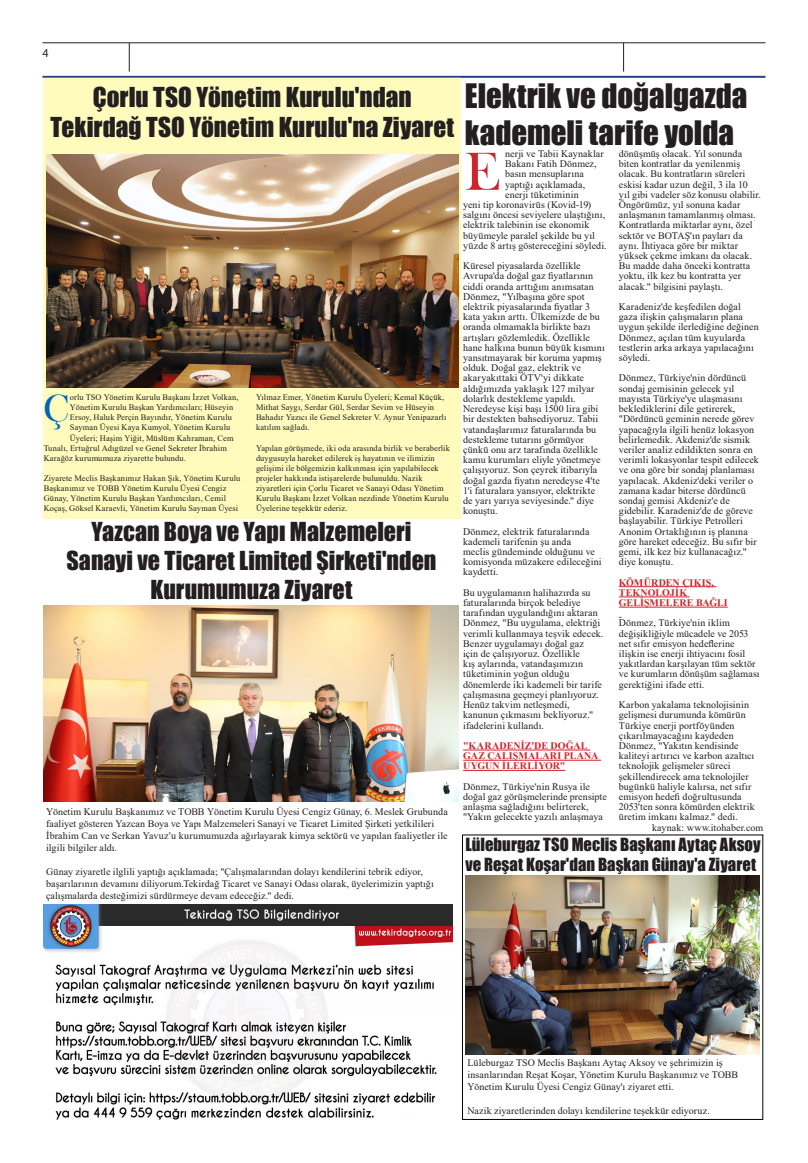
<style>
.page{position:relative;width:808px;height:1163px;background:#fff}
.page>*{position:absolute;margin:0;border:0;box-sizing:border-box;transform-origin:0 0}
.t1{font:55.4px "Bask Old Face";color:#d1232a}
.t2{font:38.8px "Bask Old Face";color:#0167b4}
.t3{font:30.9px/37.1px "Impact";color:#231f20}
.t4{font:25.2px "Impact";color:#231f20}
.t5{font:24px/28.8px "Impact";color:#231f20;text-align:center}
.t6{font:16.6px/20px "Impact";letter-spacing:.005em;color:#231f20}
.t7{font:12px "Myriad Pro";color:#231f20}
.t8{font:10px/10.2px "Times New Roman";letter-spacing:.01em;color:#231f20}
.t9{font:700 10px/10.2px "Times New Roman";letter-spacing:.005em;color:#d1232a}
.t10{font:8.4px/10.1px "Times New Roman";letter-spacing:.015em;color:#231f20}
</style>
<div class="page">
<hr style="left:43px;top:43px;width:722px;height:1px;background:#231f20">
<hr style="left:43px;top:76px;width:722px;height:2px;background:#253f8e">
<svg style="left:129px;top:43px;width:1px;height:29px"></svg>
<svg style="left:623px;top:43px;width:1px;height:29px"></svg>
<div style="left:43px;top:78px;width:418px;height:441px;background:#fffbbd"></div>
<img style="left:44px;top:904px;width:409px;height:215px">
<hr style="left:463px;top:749px;width:127px;height:1px;background:#d1232a">
<hr style="left:463px;top:759px;width:138px;height:1px;background:#d1232a">
<hr style="left:463px;top:769px;width:102px;height:1px;background:#d1232a">
<hr style="left:619px;top:586px;width:97px;height:1px;background:#d1232a">
<hr style="left:619px;top:596px;width:71px;height:1px;background:#d1232a">
<hr style="left:619px;top:606px;width:109px;height:1px;background:#d1232a">
<img style="left:465px;top:875px;width:294px;height:179px">
<img style="left:46px;top:154px;width:413px;height:233px">
<img style="left:44px;top:605px;width:415px;height:196px">
<p class="t7" style="left:43px;top:45px;width:8px">4</p>
<p class="t4" style="left:93px;top:78px;width:320px">Çorlu TSO Yönetim Kurulu'ndan</p>
<p class="t4" style="left:51px;top:108px;width:405px">Tekirdağ TSO Yönetim Kurulu'na Ziyaret</p>
<p class="t10" style="left:70px;top:392px;width:170px">orlu TSO Yönetim Kurulu Başkanı İzzet Volkan,</p>
<p class="t10" style="left:70px;top:402px;width:165px">Yönetim Kurulu Başkan Yardımcıları; Hüseyin</p>
<p class="t10" style="left:70px;top:412px;width:163px">Ersoy, Haluk Perçin Bayındır, Yönetim Kurulu</p>
<p class="t10" style="left:70px;top:422px;width:162px">Sayman Üyesi Kaya Kumyol, Yönetim Kurulu</p>
<p class="t10" style="left:70px;top:432px;width:165px">Üyeleri; Haşim Yiğit, Müslüm Kahraman, Cem</p>
<p class="t10" style="left:44px;top:442px;width:185px">Tunalı, Ertuğrul Adıgüzel ve Genel Sekreter İbrahim</p>
<p class="t10" style="left:44px;top:452px;width:144px">Karağöz kurumumuza ziyarette bulundu.</p>
<p class="t10" style="left:44px;top:472px;width:198px">Ziyarete Meclis Başkanımız Hakan Şık, Yönetim Kurulu Başkanımız ve TOBB Yönetim Kurulu Üyesi Cengiz Günay, Yönetim Kurulu Başkan Yardımcıları, Cemil Koçaş, Göksel Karaevli, Yönetim Kurulu Sayman Üyesi</p>
<p class="t10" style="left:256px;top:392px;width:192px">Yılmaz Emer, Yönetim Kurulu Üyeleri; Kemal Küçük, Mithat Saygı, Serdar Gül, Serdar Sevim ve Hüseyin Bahadır Yazıcı ile Genel Sekreter V. Aynur Yenipazarlı katılım sağladı.</p>
<p class="t10" style="left:256px;top:442px;width:196px">Yapılan görüşmede, iki oda arasında birlik ve beraberlik duygusuyla hareket edilerek iş hayatının ve ilimizin gelişimi ile bölgemizin kalkınması için yapılabilecek projeler hakkında istişarelerde bulunuldu. Nazik ziyaretleri için Çorlu Ticaret ve Sanayi Odası Yönetim Kurulu Başkanı İzzet Volkan nezdinde Yönetim Kurulu Üyelerine teşekkür ederiz.</p>
<p class="t5" style="left:66px;top:517px;width:371px">Yazcan Boya ve Yapı Malzemeleri<br>Sanayi ve Ticaret Limited Şirketi'nden<br>Kurumumuza Ziyaret</p>
<p class="t2" style="left:43px;top:387px;width:27px">Ç</p>
<p class="t8" style="left:46px;top:805px;width:403px;line-height:12px">Yönetim Kurulu Başkanımız ve TOBB Yönetim Kurulu Üyesi Cengiz Günay, 6. Meslek Grubunda faaliyet gösteren Yazcan Boya ve Yapı Malzemeleri Sanayi ve Ticaret Limited Şirketi yetkilileri İbrahim Can ve Serkan Yavuz’u kurumumuzda ağırlayarak kimya sektörü ve yapılan faaliyetler ile ilgili bilgiler aldı.</p>
<p class="t8" style="left:46px;top:865px;width:389px;line-height:12px">Günay ziyaretle ilglili yaptığı açıklamada; "Çalışmalarından dolayı kendilerini tebrik ediyor, başarılarının devamını diliyorum.Tekirdağ Ticaret ve Sanayi Odası olarak, üyelerimizin yaptığı çalışmalarda desteğimizi sürdürmeye devam edeceğiz." dedi.</p>
<p class="t3" style="left:465px;top:76px;width:284px">Elektrik ve doğalgazda kademeli tarife yolda</p>
<p class="t8" style="left:505px;top:148px;width:100px">nerji ve Tabii Kaynaklar</p>
<p class="t8" style="left:505px;top:158px;width:93px">Bakanı Fatih Dönmez,</p>
<p class="t8" style="left:505px;top:168px;width:80px">basın mensuplarına</p>
<p class="t8" style="left:505px;top:179px;width:82px">yaptığı açıklamada,</p>
<p class="t8" style="left:505px;top:189px;width:75px">enerji tüketiminin</p>
<p class="t8" style="left:463px;top:199px;width:130px">yeni tip koronavirüs (Kovid-19)</p>
<p class="t8" style="left:463px;top:209px;width:144px">salgını öncesi seviyelere ulaştığını,</p>
<p class="t8" style="left:463px;top:219px;width:128px">elektrik talebinin ise ekonomik</p>
<p class="t8" style="left:463px;top:230px;width:133px">büyümeyle paralel şekilde bu yıl</p>
<p class="t8" style="left:463px;top:240px;width:145px">yüzde 8 artış göstereceğini söyledi.</p>
<p class="t8" style="left:463px;top:260px;width:143px">Küresel piyasalarda özellikle<br>Avrupa'da doğal gaz fiyatlarının ciddi oranda arttığını anımsatan<br>Dönmez, "Yılbaşına göre spot elektrik piyasalarında fiyatlar 3 kata yakın arttı. Ülkemizde de bu oranda olmamakla birlikte bazı artışları gözlemledik. Özellikle hane halkına bunun büyük kısmını yansıtmayarak bir koruma yapmış olduk. Doğal gaz, elektrik ve akaryakıttaki ÖTV'yi dikkate aldığımızda yaklaşık 127 milyar dolarlık destekleme yapıldı.<br>Neredeyse kişi başı 1500 lira gibi bir destekten bahsediyoruz. Tabii vatandaşlarımız faturalarında bu destekleme tutarını görmüyor çünkü onu arz tarafında özellikle kamu kurumları eliyle yönetmeye çalışıyoruz. Son çeyrek itibarıyla doğal gazda fiyatın neredeyse 4'te<br>1'i faturalara yansıyor, elektrikte de yarı yarıya seviyesinde." diye konuştu.</p>
<p class="t8" style="left:463px;top:525px;width:140px">Dönmez, elektrik faturalarında kademeli tarifenin şu anda<br>meclis gündeminde olduğunu ve komisyonda müzakere edileceğini kaydetti.</p>
<p class="t8" style="left:463px;top:587px;width:142px">Bu uygulamanın halihazırda su faturalarında birçok belediye tarafından uygulandığını aktaran<br>Dönmez, "Bu uygulama, elektriği verimli kullanmaya teşvik edecek.<br>Benzer uygulamayı doğal gaz<br>için de çalışıyoruz. Özellikle<br>kış aylarında, vatandaşımızın tüketiminin yoğun olduğu dönemlerde iki kademeli bir tarife çalışmasına geçmeyi planlıyoruz.<br>Henüz takvim netleşmedi, kanunun çıkmasını bekliyoruz." ifadelerini kullandı.</p>
<p class="t9" style="left:463px;top:740px;width:137px">"KARADENİZ'DE DOĞAL<br>GAZ ÇALIŞMALARI PLANA<br>UYGUN İLERLİYOR"</p>
<p class="t8" style="left:463px;top:780px;width:145px">Dönmez, Türkiye'nin Rusya ile doğal gaz görüşmelerinde prensipte anlaşma sağladığını belirterek, "Yakın gelecekte yazılı anlaşmaya</p>
<p class="t8" style="left:619px;top:148px;width:144px">dönüşmüş olacak. Yıl sonunda biten kontratlar da yenilenmiş olacak. Bu kontratların süreleri eskisi kadar uzun değil, 3 ila 10 yıl gibi vadeler söz konusu olabilir.<br>Öngörümüz, yıl sonuna kadar anlaşmanın tamamlanmış olması.<br>Kontratlarda miktarlar aynı, özel sektör ve BOTAŞ'ın payları da aynı. İhtiyaca göre bir miktar yüksek çekme imkanı da olacak.<br>Bu madde daha önceki kontratta yoktu, ilk kez bu kontratta yer alacak." bilgisini paylaştı.</p>
<p class="t8" style="left:619px;top:301px;width:141px">Karadeniz'de keşfedilen doğal gaza ilişkin çalışmaların plana uygun şekilde ilerlediğine değinen<br>Dönmez, açılan tüm kuyularda testlerin arka arkaya yapılacağını söyledi.</p>
<p class="t8" style="left:619px;top:372px;width:141px">Dönmez, Türkiye'nin dördüncü sondaj gemisinin gelecek yıl mayısta Türkiye'ye ulaşmasını beklediklerini dile getirerek, "Dördüncü geminin nerede görev yapacağıyla ilgili henüz lokasyon belirlemedik. Akdeniz'de sismik veriler analiz edildikten sonra en verimli lokasyonlar tespit edilecek ve ona göre bir sondaj planlaması yapılacak. Akdeniz'deki veriler o zamana kadar biterse dördüncü sondaj gemisi Akdeniz'e de gidebilir. Karadeniz'de de göreve başlayabilir. Türkiye Petrolleri<br>Anonim Ortaklığının iş planına göre hareket edeceğiz. Bu sıfır bir gemi, ilk kez biz kullanacağız." diye konuştu.</p>
<p class="t9" style="left:619px;top:576px;width:110px">KÖMÜRDEN ÇIKIŞ,<br>TEKNOLOJİK<br>GELİŞMELERE BAĞLI</p>
<p class="t8" style="left:619px;top:617px;width:142px">Dönmez, Türkiye'nin iklim değişikliğiyle mücadele ve 2053 net sıfır emisyon hedeflerine ilişkin ise enerji ihtiyacını fosil yakıtlardan karşılayan tüm sektör ve kurumların dönüşüm sağlaması gerektiğini ifade etti.</p>
<p class="t8" style="left:619px;top:699px;width:137px">Karbon yakalama teknolojisinin gelişmesi durumunda kömürün<br>Türkiye enerji portföyünden çıkarılmayacağını kaydeden<br>Dönmez, "Yakıtın kendisinde kaliteyi artırıcı ve karbon azaltıcı teknolojik gelişmeler süreci şekillendirecek ama teknolojiler bugünkü haliyle kalırsa, net sıfır emisyon hedefi doğrultusunda<br>2053'ten sonra kömürden elektrik üretim imkanı kalmaz." dedi.</p>
<p class="t6" style="left:465px;top:834px;width:297px">Lüleburgaz TSO Meclis Başkanı Aytaç Aksoy ve Reşat Koşar'dan Başkan Günay'a Ziyaret</p>
<p class="t1" style="left:465px;top:141px;width:36px">E</p>
<p class="t8" style="left:652px;top:822px;width:113px">kaynak: www.itohaber.com</p>
<p class="t8" style="left:467px;top:1056px;width:272px;line-height:12px">Lüleburgaz TSO Meclis Başkanı Aytaç Aksoy ve şehrimizin iş insanlarından Reşat Koşar, Yönetim Kurulu Başkanımız ve TOBB<br>Yönetim Kurulu Üyesi Cengiz Günay'ı ziyaret etti.</p>
<p class="t8" style="left:467px;top:1105px;width:244px">Nazik ziyaretlerinden dolayı kendilerine teşekkür ediyoruz.</p>
</div>
